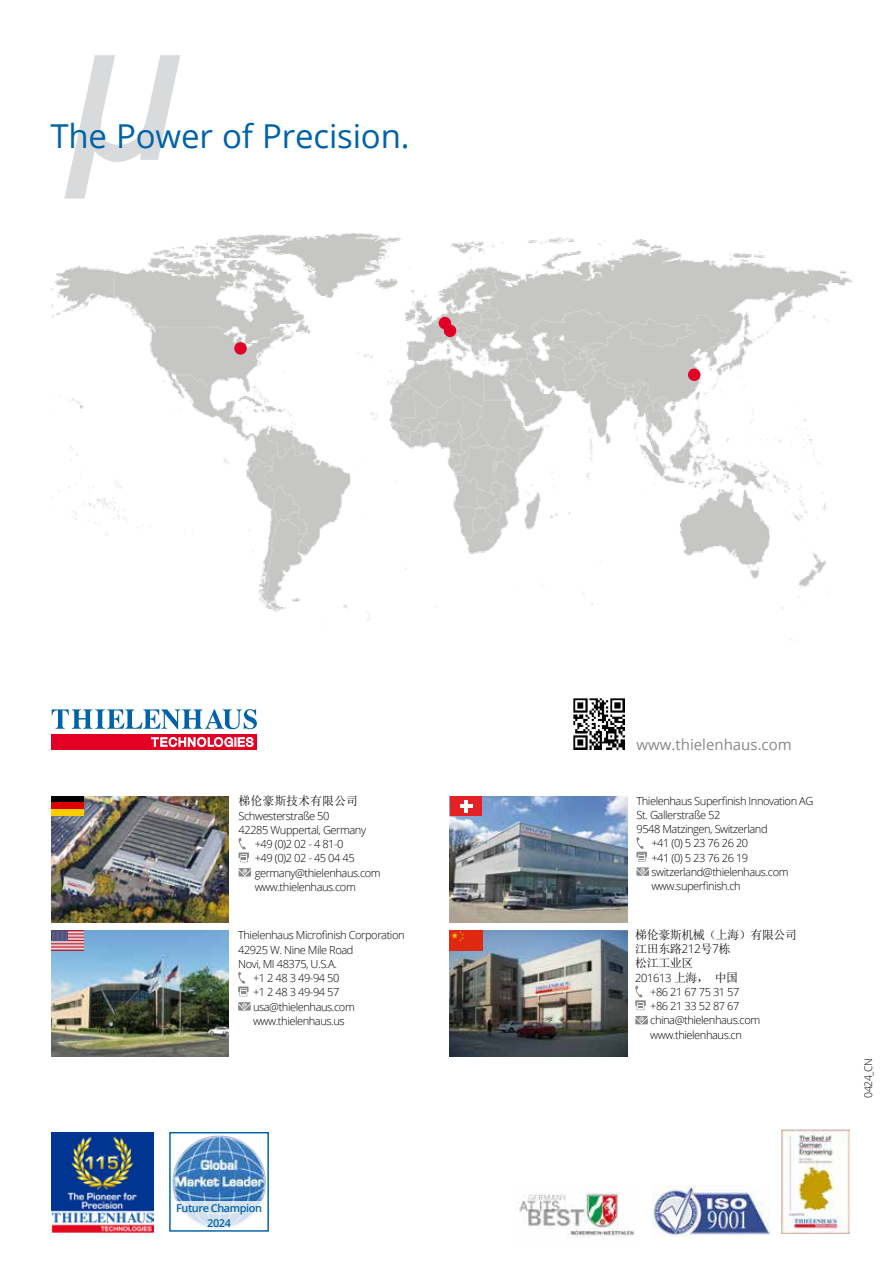
<style>
.page{position:relative;width:893px;height:1263px;background:#fff}
.page>*{position:absolute;margin:0;border:0;box-sizing:border-box;transform-origin:0 0}
.t1{font:33px "Open Sans";letter-spacing:-.005em;color:#0062a9}
.t2{font:15px "Open Sans";color:#87888a}
.t3{font:12px/14.2px "Sim Sun";letter-spacing:-.04em;color:#000}
.t4{font:12px "Sim Sun";letter-spacing:-.005em;color:#000}
.t5{font:300 11.25px "Open Sans";letter-spacing:-.04em;color:#000}
.t6{font:300 11.1px/14.2px "Open Sans";letter-spacing:-.04em;color:#000}
.t7{font:600 10.95px/14.2px "Open Sans";letter-spacing:-.04em;color:#0062a9;text-align:center}
.t8{font:300 10.5px "Open Sans";letter-spacing:-.04em;color:#000}
.s1{font-family:"Open Sans";font-weight:300}
.s2{font-family:"Sim Sun";font-weight:400;font-size:12px}
</style>
<div class="page">
<img style="left:52px;top:234px;width:800px;height:387px">
<div style="left:234px;top:342px;width:13px;height:13px;background:#e20026;border-radius:50%"></div>
<div style="left:439px;top:317px;width:12px;height:12px;background:#e20026;border-radius:50%"></div>
<div style="left:444px;top:325px;width:12px;height:12px;background:#e20026;border-radius:50%"></div>
<div style="left:688px;top:368px;width:12px;height:13px;background:#e20026;border-radius:50%"></div>
<img style="left:652px;top:1185px;width:117px;height:52px">
<img style="left:782px;top:1129px;width:67px;height:104px">
<img style="left:519px;top:1185px;width:116px;height:53px">
<img style="left:64px;top:55px;width:116px;height:144px">
<svg style="left:636px;top:837px;width:11px;height:24px"></svg>
<svg style="left:636px;top:867px;width:13px;height:9px"></svg>
<svg style="left:238px;top:972px;width:11px;height:24px"></svg>
<svg style="left:238px;top:1002px;width:13px;height:8px"></svg>
<img style="left:51px;top:931px;width:177px;height:126px">
<img style="left:51px;top:931px;width:32px;height:20px">
<img style="left:450px;top:796px;width:177px;height:126px">
<div style="left:450px;top:796px;width:32px;height:20px;background:#e42225"></div>
<hr style="left:460px;top:804px;width:12px;height:4px;background:#fff">
<hr style="left:464px;top:800px;width:4px;height:12px;background:#fff">
<img style="left:51px;top:796px;width:177px;height:126px">
<svg style="left:51px;top:796px;width:32px;height:7px"></svg>
<div style="left:51px;top:803px;width:32px;height:13px;background:#d00"></div>
<div style="left:51px;top:809px;width:32px;height:7px;background:#ffce00"></div>
<img style="left:573px;top:699px;width:51px;height:51px">
<div style="left:52px;top:734px;width:205px;height:16px;background:#e20023"></div>
<svg style="left:52px;top:709px;width:205px;height:20px"></svg>
<svg style="left:150px;top:737px;width:104px;height:10px"></svg>
<img style="left:450px;top:931px;width:177px;height:126px">
<img style="left:450px;top:931px;width:32px;height:20px">
<img style="left:52px;top:1132px;width:101px;height:101px">
<div style="left:169px;top:1132px;width:100px;height:100px;border:1px solid #0062a9"></div>
<img style="left:170px;top:1134px;width:96px;height:96px">
<svg style="left:172px;top:1201px;width:94px;height:28px"></svg>
<svg style="left:238px;top:838px;width:11px;height:24px"></svg>
<svg style="left:239px;top:868px;width:12px;height:8px"></svg>
<svg style="left:635px;top:985px;width:11px;height:25px"></svg>
<svg style="left:635px;top:1016px;width:13px;height:8px"></svg>
<h1 class="t1" style="left:50px;top:114px;width:361px">The Power of Precision.</h1>
<p class="t4" style="left:239px;top:795px;width:121px">梯伦豪斯技术有限公司</p>
<p class="t6" style="left:239px;top:808px;width:92px">Schwesterstraße 50</p>
<p class="t6" style="left:239px;top:822px;width:129px">42285 Wuppertal, Germany</p>
<p class="t6" style="left:255px;top:836px;width:90px">+49 (0)2 02 - 4 81-0</p>
<p class="t6" style="left:255px;top:851px;width:101px">+49 (0)2 02 - 45 04 45</p>
<p class="t6" style="left:255px;top:865px;width:128px">germany@thielenhaus.com</p>
<p class="t6" style="left:255px;top:879px;width:103px">www.thielenhaus.com</p>
<p class="t6" style="left:238px;top:928px;width:168px">Thielenhaus Microfinish Corporation</p>
<p class="t6" style="left:238px;top:942px;width:117px">42925 W. Nine Mile Road</p>
<p class="t6" style="left:238px;top:956px;width:100px">Novi, MI 48375, U.S.A.</p>
<p class="t6" style="left:253px;top:971px;width:88px">+1 2 48 3 49-94 50</p>
<p class="t6" style="left:253px;top:985px;width:88px">+1 2 48 3 49-94 57</p>
<p class="t6" style="left:253px;top:999px;width:103px">usa@thielenhaus.com</p>
<p class="t6" style="left:253px;top:1013px;width:93px">www.thielenhaus.us</p>
<p class="t7" style="left:176px;top:1201px;width:87px">Future Champion<br>2024</p>
<h2 class="t2" style="left:637px;top:734px;width:157px">www.thielenhaus.com</h2>
<p class="t6" style="left:636px;top:793px;width:178px">Thielenhaus Superfinish Innovation AG</p>
<p class="t6" style="left:636px;top:807px;width:85px">St. Gallerstraße 52</p>
<p class="t6" style="left:636px;top:822px;width:133px">9548 Matzingen, Switzerland</p>
<p class="t6" style="left:651px;top:836px;width:98px">+41 (0) 5 23 76 26 20</p>
<p class="t6" style="left:651px;top:850px;width:98px">+41 (0) 5 23 76 26 19</p>
<p class="t6" style="left:651px;top:864px;width:139px">switzerland@thielenhaus.com</p>
<p class="t6" style="left:651px;top:878px;width:91px">www.superfinish.ch</p>
<p class="t3" style="left:635px;top:927px;width:163px">梯伦豪斯机械（上海）有限公司江田东路<span class="s1">212</span>号<span class="s1">7</span>栋<br>松江工业区</p>
<p class="t5" style="left:635px;top:970px;width:104px">201613 <span class="s2">上海， 中国</span></p>
<p class="t6" style="left:650px;top:984px;width:112px">+86 21 67 75 31 57 +86 21 33 52 87 67 china@thielenhaus.com www.thielenhaus.cn</p>
<p class="t8" style="left:861px;top:1098px;width:41px;rotate:-90deg">0424_CN</p>
</div>
